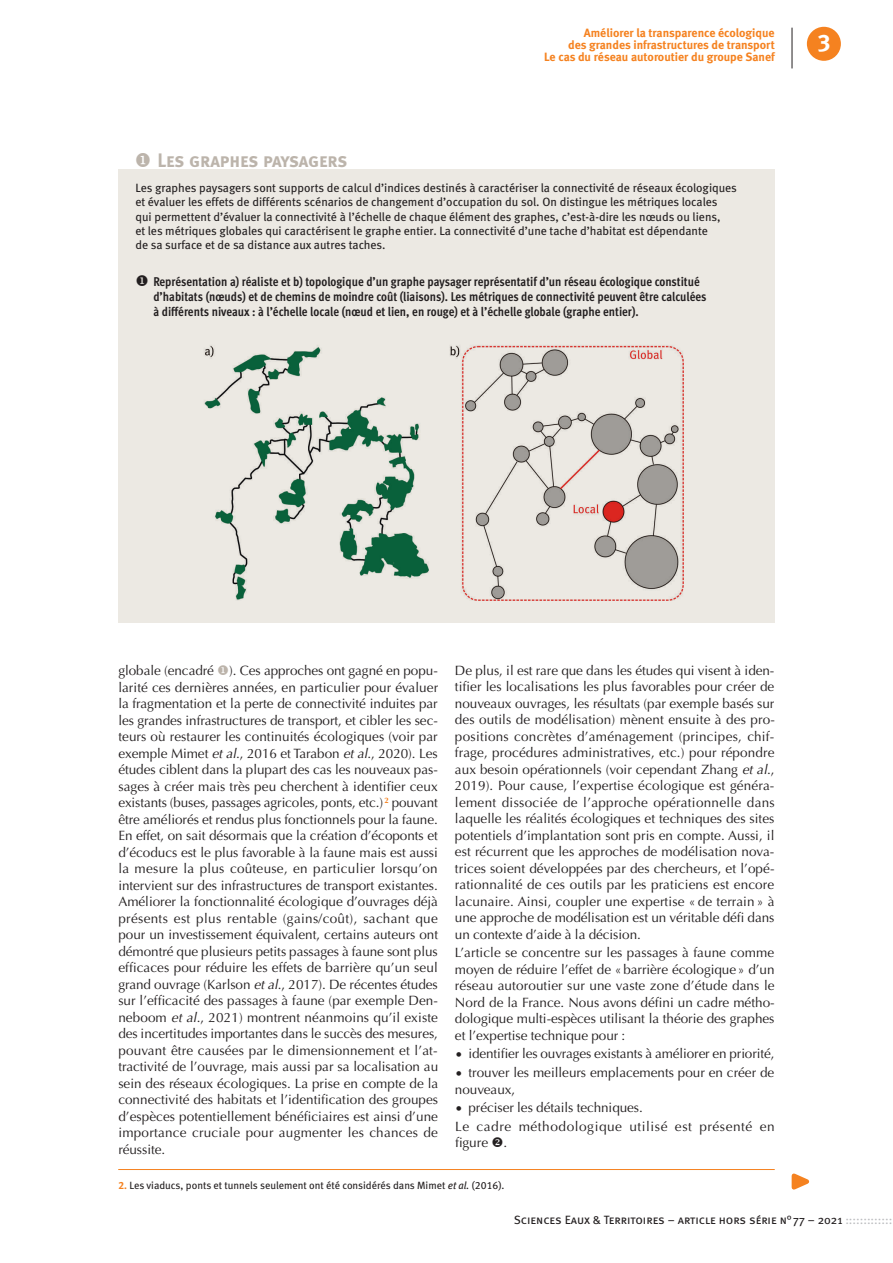
<style>
.page{position:relative;width:893px;height:1263px;background:#fff}
.page>*{position:absolute;margin:0;border:0;box-sizing:border-box;transform-origin:0 0}
.t1{font:24px "Meta Bold Caps Expert";color:#fff}
.t2{font:19.5px "Meta Bold LF Caps";letter-spacing:-.005em;color:#bcb4ab;scale:.95 1}
.t3{font:13.5px/16.5px "Optima";letter-spacing:-.005em;color:#231f20;text-align:justify}
.t4{font:13.5px/18.8px "Optima";letter-spacing:.04em;color:#231f20}
.t5{font:700 12.75px/15px "Meta Cond OT";color:#231f20}
.t6{font:12px/14.4px "Meta Book LF";color:#231f20}
.t7{font:700 12px/12px "Meta";color:#f58220;text-align:right}
.t8{font:12px "Meta Book Caps";color:#231f20}
.t9{font:10.5px "Meta Book LF";color:#231f20}
.s1{color:#bcb4ab}
.s2{font-style:italic}
.s3{font-family:"Meta Bold LF";color:#f58220}
.s4{color:#bcbdc0}
</style>
<div class="page">
<div style="left:118px;top:169px;width:657px;height:454px;background:#ece9e3"></div>
<svg style="left:791px;top:1173px;width:19px;height:17px"></svg>
<hr style="left:118px;top:1169px;width:657px;height:1px;background:#f58220">
<img style="left:204px;top:345px;width:479px;height:255px">
<div style="left:807px;top:27px;width:34px;height:34px;background:#f58220;border-radius:50%"></div>
<hr style="left:792px;top:28px;width:1px;height:40px;background:#231f20">
<h2 class="t2" style="left:135px;top:149px;width:225px">◆ Les graphes paysagers</h2>
<p class="t7" style="left:544px;top:27px;width:232px">Améliorer la transparence écologique<br>des grandes infrastructures de transport<br>Le cas du réseau autoroutier du groupe Sanef</p>
<p class="t6" style="left:135px;top:180px;width:603px">Les graphes paysagers sont supports de calcul d’indices destinés à caractériser la connectivité de réseaux écologiques et évaluer les effets de différents scénarios de changement d’occupation du sol. On distingue les métriques locales<br>qui permettent d’évaluer la connectivité à l’échelle de chaque élément des graphes, c’est-à-dire les nœuds ou liens,<br>et les métriques globales qui caractérisent le graphe entier. La connectivité d’une tache d’habitat est dépendante<br>de sa surface et de sa distance aux autres taches.</p>
<p class="t5" style="left:153px;top:274px;width:555px;text-indent:-18px">◆ Représentation a) réaliste et b) topologique d’un graphe paysager représentatif d’un réseau écologique constitué d’habitats (nœuds) et de chemins de moindre coût (liaisons). Les métriques de connectivité peuvent être calculées à différents niveaux : à l’échelle locale (nœud et lien, en rouge) et à l’échelle globale (graphe entier).</p>
<h1 class="t1" style="left:818px;top:28px;width:14px">3</h1>
<p class="t3" style="left:118px;top:663px;width:321px">globale (encadré <span class="s1">◆</span>). Ces approches ont gagné en popu&shy;larité ces dernières années, en particulier pour évaluer la fragmentation et la perte de connectivité induites par les grandes infrastructures de transport, et cibler les sec&shy;teurs où restaurer les continuités écologiques (voir par exemple Mimet <span class="s2">et al</span>., 2016 et Tarabon <span class="s2">et al</span>., 2020). Les études ciblent dans la plupart des cas les nouveaux pas&shy;sages à créer mais très peu cherchent à identifier ceux existants (buses, passages agricoles, ponts, etc.) <sup>2</sup> pouvant être améliorés et rendus plus fonctionnels pour la faune.<br>En effet, on sait désormais que la création d’écoponts et d’écoducs est le plus favorable à la faune mais est aussi la mesure la plus coûteuse, en particulier lorsqu’on intervient sur des infrastructures de transport existantes.<br>Améliorer la fonctionnalité écologique d’ouvrages déjà présents est plus rentable (gains/coût), sachant que pour un investissement équivalent, certains auteurs ont démontré que plusieurs petits passages à faune sont plus efficaces pour réduire les effets de barrière qu’un seul grand ouvrage (Karlson <span class="s2">et al</span>., 2017). De récentes études sur l’efficacité des passages à faune (par exemple Den&shy;neboom <span class="s2">et al</span>., 2021) montrent néanmoins qu’il existe des incertitudes importantes dans le succès des mesures, pouvant être causées par le dimensionnement et l’at&shy;tractivité de l’ouvrage, mais aussi par sa localisation au sein des réseaux écologiques. La prise en compte de la connectivité des habitats et l’identification des groupes d’espèces potentiellement bénéficiaires est ainsi d’une importance cruciale pour augmenter les chances de réussite.</p>
<p class="t3" style="left:455px;top:662px;width:321px">De plus, il est rare que dans les études qui visent à iden&shy;tifier les localisations les plus favorables pour créer de nouveaux ouvrages, les résultats (par exemple basés sur des outils de modélisation) mènent ensuite à des pro&shy;positions concrètes d’aménagement (principes, chif&shy;frage, procédures administratives, etc.) pour répondre aux besoin opérationnels (voir cependant Zhang <span class="s2">et al</span>., 2019). Pour cause, l’expertise écologique est généra&shy;lement dissociée de l’approche opérationnelle dans laquelle les réalités écologiques et techniques des sites potentiels d’implantation sont pris en compte. Aussi, il est récurrent que les approches de modélisation nova&shy;trices soient développées par des chercheurs, et l’opé&shy;rationnalité de ces outils par les praticiens est encore lacunaire. Ainsi, coupler une expertise « de terrain » à une approche de modélisation est un véritable défi dans un contexte d’aide à la décision.</p>
<p class="t3" style="left:455px;top:945px;width:321px">L’article se concentre sur les passages à faune comme moyen de réduire l’effet de «barrière écologique» d’un réseau autoroutier sur une vaste zone d’étude dans le Nord de la France. Nous avons défini un cadre métho&shy;dologique multi-espèces utilisant la théorie des graphes et l’expertise technique pour :</p>
<p class="t3" style="left:455px;top:1046px;width:321px">• identifier les ouvrages existants à améliorer en priorité,</p>
<p class="t3" style="left:455px;top:1064px;width:321px">• trouver les meilleurs emplacements pour en créer de nouveaux,</p>
<p class="t4" style="left:455px;top:1098px;width:321px">• préciser les détails techniques.<br>Le cadre méthodologique utilisé est présenté en</p>
<p class="t3" style="left:455px;top:1135px;width:54px">figure ❖.</p>
<p class="t9" style="left:118px;top:1179px;width:388px"><span class="s3">2.</span> Les viaducs, ponts et tunnels seulement ont été considérés dans Mimet <span class="s2">et al.</span> (2016).</p>
<p class="t8" style="left:514px;top:1213px;width:380px">Sciences Eaux &amp; Territoires – article hors série n° 77 – 2021 <span class="s4">:::::::::::::</span></p>
</div>
